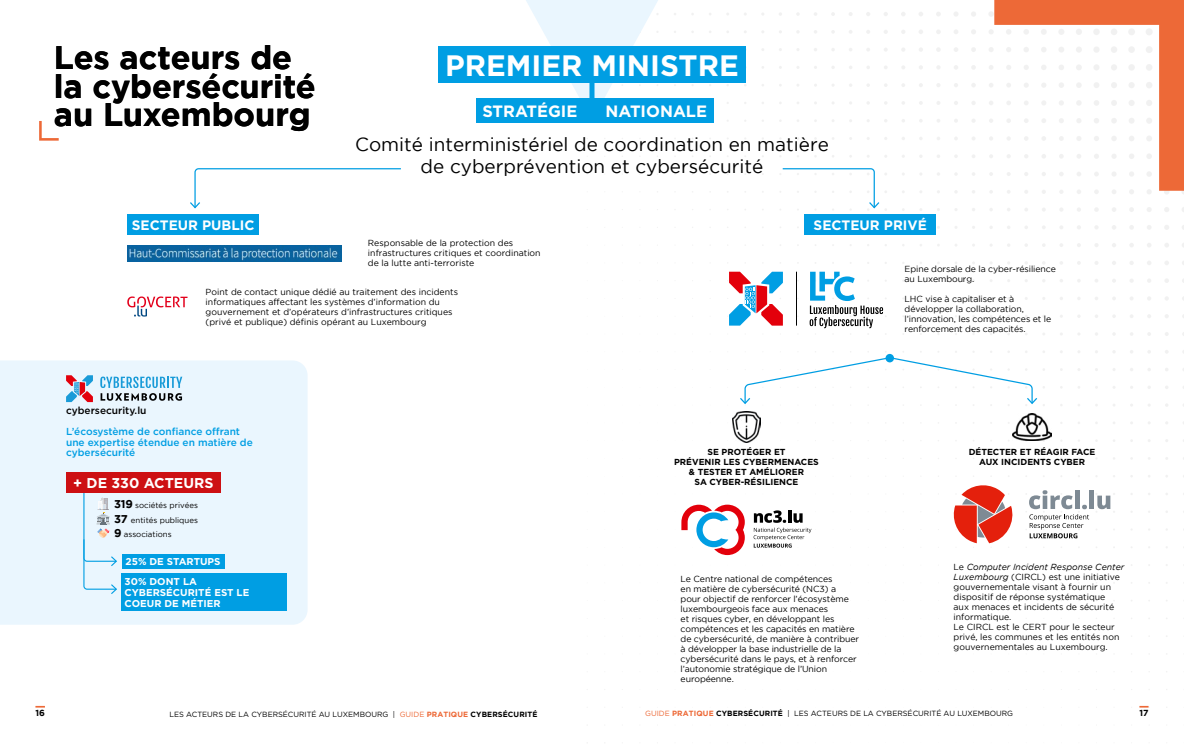
<style>
.page{position:relative;width:1184px;height:745px;background:#fff}
.page>*{position:absolute;margin:0;border:0;box-sizing:border-box;transform-origin:0 0}
.t1{font:700 32.5px/28.8px "Gotham";letter-spacing:-.005em;color:#000}
.t2{font:700 29.5px "Gotham";color:#fff}
.t3{font:18.88px/21.6px "Gotham";color:#000;text-align:center}
.t4{font:700 16.38px "Gotham";color:#fff}
.t5{font:700 14.12px "Gotham";color:#fff}
.t6{font:700 13.62px "Gotham";color:#fff}
.t7{font:500 10.12px/10.1px "Gotham";color:#009ee3}
.t8{font:500 10.12px "Gotham";color:#000}
.t9{font:700 9.88px/11.4px "Gotham";color:#fff}
.t10{font:8.75px/10px "Gotham";color:#000}
.t11{font:700 8.75px/10px "Gotham";color:#000;text-align:center}
.t12{font:700 8.75px "Gotham";color:#000}
.t13{font:7.88px/14.8px "Gotham";color:#000}
.t14{font:7.5px "Gotham";color:#000}
.s1{font-weight:700;font-size:11.25px}
.s2{color:#ed6937}
.s3{font-weight:700;color:#ed6937}
.s4{font-weight:700}
.s5{font-style:italic}
</style>
<div class="page">
<svg style="left:866px;top:12px;width:4px;height:4px"></svg>
<svg style="left:884px;top:12px;width:4px;height:4px"></svg>
<svg style="left:901px;top:12px;width:4px;height:4px"></svg>
<svg style="left:919px;top:12px;width:4px;height:4px"></svg>
<svg style="left:936px;top:12px;width:4px;height:4px"></svg>
<svg style="left:954px;top:12px;width:4px;height:4px"></svg>
<svg style="left:971px;top:12px;width:5px;height:4px"></svg>
<svg style="left:989px;top:12px;width:4px;height:5px"></svg>
<svg style="left:901px;top:30px;width:4px;height:4px"></svg>
<svg style="left:919px;top:30px;width:4px;height:4px"></svg>
<svg style="left:936px;top:30px;width:4px;height:4px"></svg>
<svg style="left:954px;top:30px;width:4px;height:4px"></svg>
<svg style="left:971px;top:30px;width:5px;height:4px"></svg>
<svg style="left:989px;top:29px;width:4px;height:5px"></svg>
<svg style="left:954px;top:48px;width:4px;height:4px"></svg>
<svg style="left:971px;top:47px;width:5px;height:5px"></svg>
<svg style="left:989px;top:47px;width:4px;height:5px"></svg>
<svg style="left:954px;top:65px;width:4px;height:4px"></svg>
<svg style="left:971px;top:65px;width:5px;height:4px"></svg>
<svg style="left:989px;top:65px;width:4px;height:5px"></svg>
<svg style="left:919px;top:83px;width:4px;height:4px"></svg>
<svg style="left:954px;top:83px;width:4px;height:4px"></svg>
<svg style="left:972px;top:83px;width:3px;height:4px"></svg>
<svg style="left:989px;top:83px;width:4px;height:4px"></svg>
<svg style="left:954px;top:101px;width:4px;height:4px"></svg>
<svg style="left:972px;top:101px;width:3px;height:4px"></svg>
<svg style="left:989px;top:101px;width:4px;height:4px"></svg>
<svg style="left:989px;top:119px;width:4px;height:4px"></svg>
<svg style="left:1129px;top:191px;width:5px;height:3px"></svg>
<svg style="left:1147px;top:191px;width:4px;height:3px"></svg>
<svg style="left:1164px;top:191px;width:5px;height:3px"></svg>
<svg style="left:1112px;top:208px;width:4px;height:4px"></svg>
<svg style="left:1129px;top:207px;width:5px;height:5px"></svg>
<svg style="left:1147px;top:207px;width:4px;height:5px"></svg>
<svg style="left:1164px;top:207px;width:5px;height:5px"></svg>
<svg style="left:1112px;top:225px;width:4px;height:4px"></svg>
<svg style="left:1147px;top:225px;width:4px;height:5px"></svg>
<svg style="left:1164px;top:225px;width:5px;height:5px"></svg>
<svg style="left:1112px;top:243px;width:4px;height:4px"></svg>
<svg style="left:1130px;top:243px;width:3px;height:4px"></svg>
<svg style="left:1147px;top:243px;width:4px;height:4px"></svg>
<svg style="left:1165px;top:243px;width:4px;height:4px"></svg>
<svg style="left:1112px;top:261px;width:4px;height:4px"></svg>
<svg style="left:1147px;top:261px;width:4px;height:4px"></svg>
<svg style="left:1165px;top:261px;width:4px;height:4px"></svg>
<svg style="left:1147px;top:279px;width:4px;height:4px"></svg>
<svg style="left:1165px;top:279px;width:4px;height:4px"></svg>
<svg style="left:525px;top:0;width:133px;height:98px"></svg>
<div style="left:0;top:360px;width:307px;height:264px;background:#eaf6fe"></div>
<svg style="left:39px;top:121px;width:20px;height:19px"></svg>
<svg style="left:127px;top:296px;width:60px;height:20px"></svg>
<div style="left:127px;top:215px;width:132px;height:20px;background:#009ee3"></div>
<svg style="left:681px;top:504px;width:63px;height:50px"></svg>
<svg style="left:753px;top:510px;width:58px;height:37px"></svg>
<svg style="left:35px;top:705px;width:10px;height:2px"></svg>
<img style="left:127px;top:245px;width:214px;height:16px">
<svg style="left:190px;top:168px;width:211px;height:41px"></svg>
<svg style="left:780px;top:168px;width:95px;height:42px"></svg>
<svg style="left:866px;top:201px;width:21px;height:10px"></svg>
<img style="left:733px;top:411px;width:27px;height:31px">
<div style="left:121px;top:573px;width:165px;height:37px;background:#009ee3"></div>
<div style="left:122px;top:553px;width:102px;height:15px;background:#009ee3"></div>
<svg style="left:66px;top:375px;width:27px;height:27px"></svg>
<svg style="left:100px;top:376px;width:82px;height:24px;background:#9ec2d4"></svg>
<div style="left:66px;top:472px;width:155px;height:20px;background:#cd1013"></div>
<svg style="left:83px;top:492px;width:35px;height:103px;background:#d8e9f4"></svg>
<div style="left:804px;top:215px;width:132px;height:20px;background:#009ee3"></div>
<svg style="left:839px;top:276px;width:47px;height:59px"></svg>
<svg style="left:809px;top:271px;width:30px;height:58px"></svg>
<svg style="left:727px;top:271px;width:19px;height:54px"></svg>
<svg style="left:746px;top:271px;width:37px;height:54px"></svg>
<hr style="left:796px;top:271px;width:1px;height:54px;background:#000">
<svg style="left:953px;top:485px;width:60px;height:59px"></svg>
<div style="left:1074px;top:490px;width:5px;height:18px;background:#7e8a94"></div>
<div style="left:1089px;top:490px;width:5px;height:18px;background:#7e8a94"></div>
<svg style="left:1096px;top:493px;width:19px;height:19px"></svg>
<svg style="left:1026px;top:490px;width:33px;height:48px"></svg>
<svg style="left:1059px;top:492px;width:30px;height:46px"></svg>
<svg style="left:994px;top:0;width:189px;height:191px"></svg>
<svg style="left:1139px;top:705px;width:10px;height:2px"></svg>
<div style="left:589px;top:80px;width:5px;height:23px;background:#009ee3"></div>
<img style="left:1012px;top:413px;width:39px;height:27px">
<svg style="left:740px;top:351px;width:144px;height:54px"></svg>
<svg style="left:884px;top:351px;width:149px;height:54px"></svg>
<svg style="left:1025px;top:396px;width:20px;height:10px"></svg>
<svg style="left:885px;top:353px;width:9px;height:9px"></svg>
<div style="left:438px;top:46px;width:307px;height:36px;background:#009ee3"></div>
<div style="left:541px;top:98px;width:114px;height:24px;background:#009ee3"></div>
<div style="left:476px;top:98px;width:108px;height:24px;background:#009ee3"></div>
<div style="left:599px;top:98px;width:114px;height:24px;background:#009ee3"></div>
<h1 class="t1" style="left:54px;top:42px;width:263px">Les acteurs de la cybersécurité au Luxembourg</h1>
<h3 class="t6" style="left:132px;top:216px;width:124px">SECTEUR PUBLIC</h3>
<h2 class="t2" style="left:445px;top:46px;width:295px">PREMIER MINISTRE</h2>
<h3 class="t4" style="left:482px;top:100px;width:97px">STRATÉGIE</h3>
<h3 class="t4" style="left:605px;top:100px;width:103px">NATIONALE</h3>
<h3 class="t3" style="left:355px;top:134px;width:475px">Comité interministériel de coordination en matière de cyberprévention et cybersécurité</h3>
<h3 class="t6" style="left:813px;top:216px;width:115px">SECTEUR PRIVÉ</h3>
<p class="t10" style="left:368px;top:238px;width:174px">Responsable de la protection des infrastructures critiques et coordination de la lutte anti-terroriste</p>
<p class="t8" style="left:66px;top:404px;width:82px">cybersecurity.lu</p>
<p class="t10" style="left:206px;top:286px;width:254px">Point de contact unique dédié au traitement des incidents informatiques affectant les systèmes d’information du gouvernement et d’opérateurs d’infrastructures critiques (privé et publique) définis opérant au Luxembourg</p>
<p class="t7" style="left:66px;top:426px;width:188px">L’écosystème de confiance offrant une expertise étendue en matière de cybersécurité</p>
<h3 class="t5" style="left:73px;top:473px;width:142px">+ DE 330 ACTEURS</h3>
<p class="t13" style="left:114px;top:497px;width:85px"><span class="s1">319</span> sociétés privées<br><span class="s1">37</span> entités publiques</p>
<p class="t13" style="left:114px;top:526px;width:59px"><span class="s1">9</span> associations</p>
<p class="t9" style="left:126px;top:556px;width:96px">25% DE STARTUPS</p>
<p class="t9" style="left:125px;top:575px;width:126px">30% DONT LA<br>CYBERSÉCURITÉ EST LE<br>COEUR DE MÉTIER</p>
<p class="t12" style="left:35px;top:707px;width:11px">16</p>
<p class="t14" style="left:169px;top:708px;width:369px">LES ACTEURS DE LA CYBERSÉCURITÉ AU LUXEMBOURG | <span class="s2">GUIDE</span> <span class="s3">PRATIQUE</span> <span class="s4">CYBERSÉCURITÉ</span></p>
<p class="t11" style="left:674px;top:447px;width:146px">SE PROTÉGER ET<br>PRÉVENIR LES CYBERMENACES &amp; TESTER ET AMÉLIORER<br>SA CYBER-RÉSILIENCE</p>
<p class="t10" style="left:680px;top:573px;width:180px">Le Centre national de compétences<br>en matière de cybersécurité (NC3) a<br>pour objectif de renforcer l’écosystème luxembourgeois face aux menaces<br>et risques cyber, en développant les compétences et les capacités en matière de cybersécurité, de manière à contribuer à développer la base industrielle de la cybersécurité dans le pays, et à renforcer l’autonomie stratégique de l’Union européenne.</p>
<p class="t10" style="left:904px;top:263px;width:153px">Epine dorsale de la cyber-résilience au Luxembourg.</p>
<p class="t10" style="left:904px;top:293px;width:148px">LHC vise à capitaliser et à développer la collaboration, l’innovation, les compétences et le renforcement des capacités.</p>
<p class="t11" style="left:968px;top:447px;width:128px">DÉTECTER ET RÉAGIR FACE<br>AUX INCIDENTS CYBER</p>
<p class="t10" style="left:953px;top:561px;width:172px">Le <span class="s5">Computer Incident Response Center Luxembourg</span> (CIRCL) est une initiative gouvernementale visant à fournir un dispositif de réponse systématique<br>aux menaces et incidents de sécurité informatique.<br>Le CIRCL est le CERT pour le secteur privé, les communes et les entités non gouvernementales au Luxembourg.</p>
<p class="t14" style="left:645px;top:707px;width:369px"><span class="s2">GUIDE</span> <span class="s3">PRATIQUE</span> <span class="s4">CYBERSÉCURITÉ</span> | LES ACTEURS DE LA CYBERSÉCURITÉ AU LUXEMBOURG</p>
<p class="t12" style="left:1139px;top:707px;width:11px">17</p>
</div>
